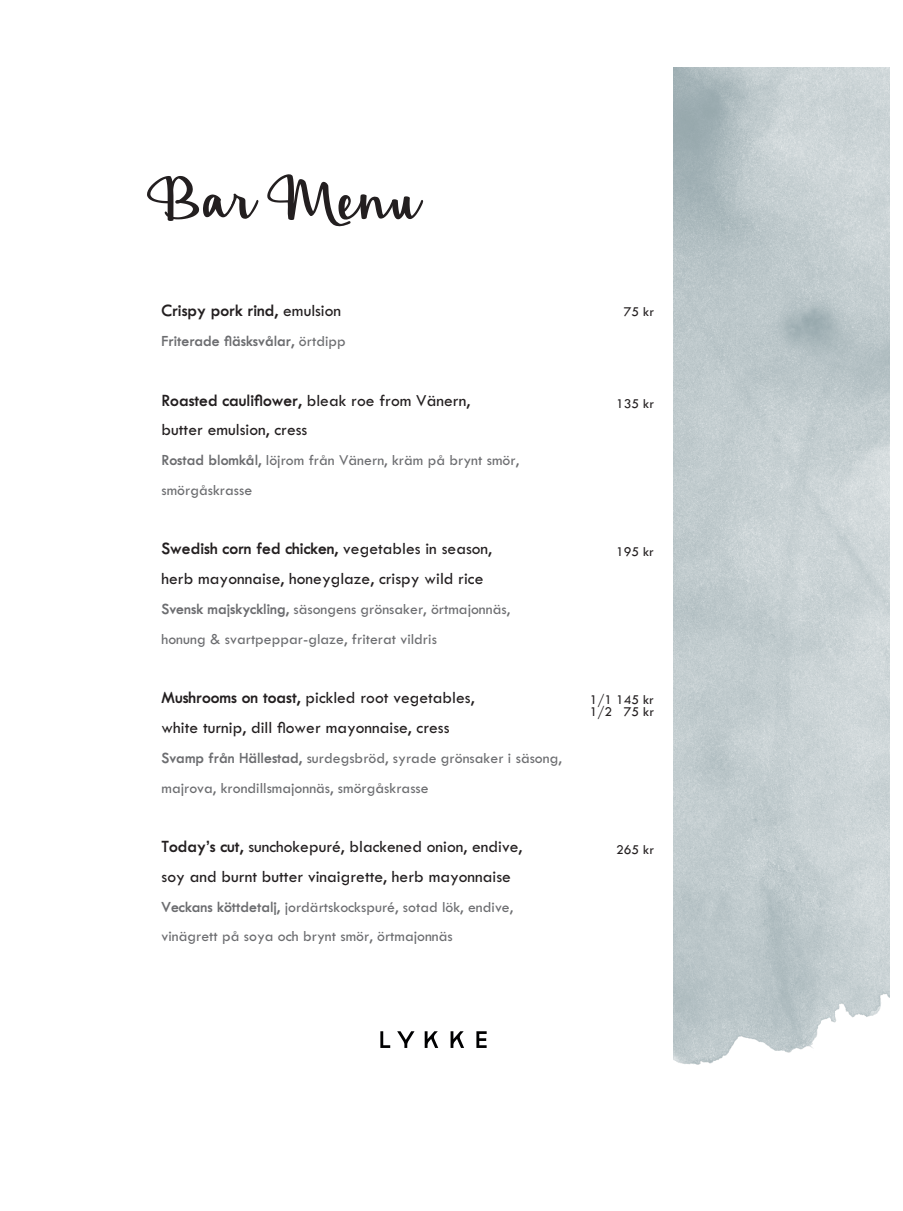
<style>
.page{position:relative;width:903px;height:1211px;background:#fff}
.page>*{position:absolute;margin:0;border:0;box-sizing:border-box;transform-origin:0 0}
.t1{font:96.25px "Hickory Jack";color:#231f20}
.Rätter{font:17.5px "Tw Cen MT Std";color:#231f20}
.Rätter-2{font:600 17.5px "Tw Cen MT Std";color:#231f20}
.Rätter-3{font:15.75px/29.8px "Tw Cen MT Std";color:#6c6d70}
.Rätter-4{font:600 15.75px "Tw Cen MT Std";color:#6c6d70}
.Pris{font:14px "Tw Cen MT Std";color:#231f20}
.s1{font-weight:400}
.s2{font-weight:600}
</style>
<div class="page">
<img style="left:673px;top:67px;width:216px;height:998px">
<svg style="left:380px;top:1031px;width:10px;height:16px"></svg>
<svg style="left:476px;top:1031px;width:11px;height:16px"></svg>
<svg style="left:425px;top:1031px;width:13px;height:16px"></svg>
<svg style="left:450px;top:1031px;width:14px;height:16px"></svg>
<svg style="left:397px;top:1031px;width:17px;height:16px"></svg>
<p class="t1" style="left:147px;top:152px;width:273px">Bar Menu</p>
<p class="Rätter-2" style="left:162px;top:301px;width:181px">Crispy pork rind, <span class="s1">emulsion</span></p>
<p class="Rätter-4" style="left:162px;top:332px;width:186px">Friterade fläsksvålar, <span class="s1">örtdipp</span></p>
<p class="Rätter-2" style="left:162px;top:390px;width:310px">Roasted cauliflower, <span class="s1">bleak roe from Vänern,</span></p>
<p class="Rätter" style="left:162px;top:420px;width:147px">butter emulsion, cress</p>
<p class="Rätter-3" style="left:162px;top:445px;width:359px"><span class="s2">Rostad blomkål,</span> löjrom från Vänern, kräm på brynt smör,</p>
<p class="Rätter-3" style="left:162px;top:475px;width:92px">smörgåskrasse</p>
<p class="Rätter-2" style="left:162px;top:539px;width:332px">Swedish corn fed chicken, <span class="s1">vegetables in season,</span></p>
<p class="Rätter" style="left:162px;top:569px;width:323px">herb mayonnaise, honeyglaze, crispy wild rice</p>
<p class="Rätter-3" style="left:162px;top:594px;width:350px"><span class="s2">Svensk majskyckling,</span> säsongens grönsaker, örtmajonnäs,</p>
<p class="Rätter-3" style="left:162px;top:624px;width:277px">honung &amp; svartpeppar-glaze, friterat vildris</p>
<p class="Rätter" style="left:162px;top:688px;width:314px"><span class="s2">Mushrooms on toast,</span> pickled root vegetables,</p>
<p class="Rätter" style="left:162px;top:718px;width:289px">white turnip, dill flower mayonnaise, cress</p>
<p class="Rätter-3" style="left:162px;top:743px;width:402px"><span class="s2">Svamp från Hällestad,</span> surdegsbröd, syrade grönsaker i säsong, majrova, krondillsmajonnäs, smörgåskrasse</p>
<p class="Rätter" style="left:162px;top:837px;width:362px"><span class="s2">Today’s cut,</span> sunchokepuré, blackened onion, endive,</p>
<p class="Rätter" style="left:162px;top:867px;width:351px">soy and burnt butter vinaigrette, herb mayonnaise</p>
<p class="Rätter-3" style="left:162px;top:891px;width:353px"><span class="s2">Veckans köttdetalj,</span> jordärtskockspuré, sotad lök, endive,</p>
<p class="Rätter-3" style="left:162px;top:921px;width:293px">vinägrett på soya och brynt smör, örtmajonnäs</p>
<p class="Pris" style="left:624px;top:304px;width:32px">75 kr</p>
<p class="Pris" style="left:616px;top:396px;width:39px">135 kr</p>
<p class="Pris" style="left:616px;top:544px;width:39px">195 kr</p>
<p class="Pris" style="left:590px;top:692px;width:66px">1/1 145 kr</p>
<p class="Pris" style="left:590px;top:704px;width:66px">1/2 75 kr</p>
<p class="Pris" style="left:616px;top:842px;width:39px">265 kr</p>
</div>
